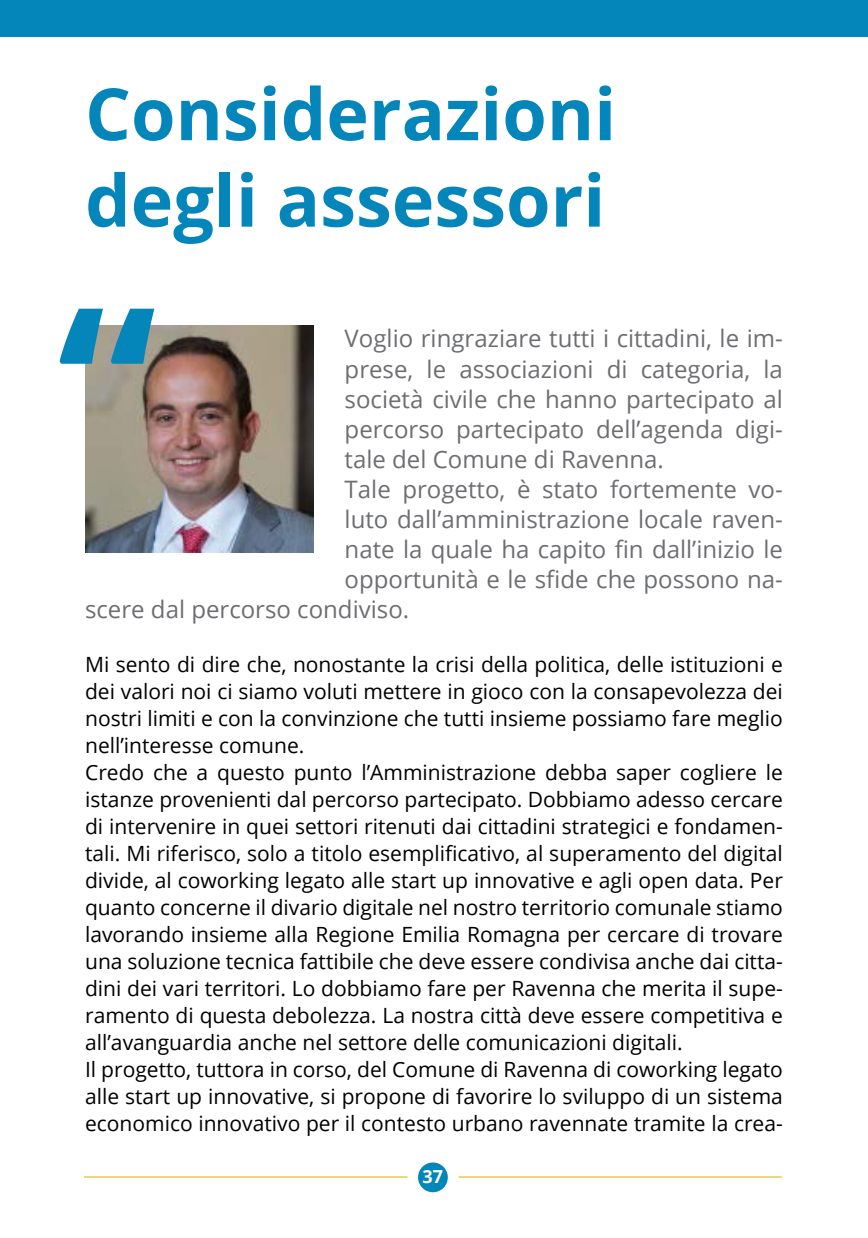
<style>
.page{position:relative;width:868px;height:1238px;background:#fff}
.page>*{position:absolute;margin:0;border:0;box-sizing:border-box;transform-origin:0 0}
.Heading_1{font:700 72px/86.4px "Open Sans";color:#0486ba}
.t1{font:24px/30px "Open Sans";color:#6d6e71;text-align:justify}
.t2{font:21px/27px "Open Sans";color:#000;text-align:justify}
.t3{font:700 18px "Open Sans";color:#fff}
</style>
<div class="page">
<img style="left:85px;top:325px;width:228px;height:227px">
<svg style="left:60px;top:309px;width:94px;height:55px"></svg>
<div style="left:418px;top:1162px;width:30px;height:30px;background:#0486ba;border-radius:50%"></div>
<div style="left:0;top:0;width:867px;height:36px;background:#0486ba"></div>
<hr style="left:84px;top:1176px;width:323px;height:1px;background:#dfae00">
<hr style="left:458px;top:1176px;width:323px;height:1px;background:#dfae00">
<p class="Heading_1" style="left:85px;top:69px;width:532px">Considerazioni degli assessori</p>
<p class="t1" style="left:344px;top:323px;width:439px">Voglio ringraziare tutti i cittadini, le im&shy;prese, le associazioni di categoria, la società civile che hanno partecipato al percorso partecipato dell’agenda digi&shy;tale del Comune di Ravenna.</p>
<p class="t1" style="left:344px;top:473px;width:439px">Tale progetto, è stato fortemente vo-</p>
<p class="t1" style="left:344px;top:503px;width:439px">luto dall’amministrazione locale raven-</p>
<p class="t1" style="left:344px;top:533px;width:439px">nate la quale ha capito fin dall’inizio le</p>
<p class="t1" style="left:344px;top:563px;width:439px">opportunità e le sfide che possono na-</p>
<p class="t1" style="left:85px;top:593px;width:325px">scere dal percorso condiviso.</p>
<p class="t2" style="left:85px;top:650px;width:699px">Mi sento di dire che, nonostante la crisi della politica, delle istituzioni e dei valori noi ci siamo voluti mettere in gioco con la consapevolezza dei nostri limiti e con la convinzione che tutti insieme possiamo fare meglio nell’interesse comune.</p>
<p class="t2" style="left:85px;top:758px;width:699px">Credo che a questo punto l’Amministrazione debba saper cogliere le istanze provenienti dal percorso partecipato. Dobbiamo adesso cercare di intervenire in quei settori ritenuti dai cittadini strategici e fondamen&shy;tali. Mi riferisco, solo a titolo esemplificativo, al superamento del digital divide, al coworking legato alle start up innovative e agli open data. Per quanto concerne il divario digitale nel nostro territorio comunale stiamo lavorando insieme alla Regione Emilia Romagna per cercare di trovare una soluzione tecnica fattibile che deve essere condivisa anche dai citta&shy;dini dei vari territori. Lo dobbiamo fare per Ravenna che merita il supe&shy;ramento di questa debolezza. La nostra città deve essere competitiva e all’avanguardia anche nel settore delle comunicazioni digitali.</p>
<p class="t2" style="left:85px;top:1055px;width:699px">Il progetto, tuttora in corso, del Comune di Ravenna di coworking legato alle start up innovative, si propone di favorire lo sviluppo di un sistema economico innovativo per il contesto urbano ravennate tramite la crea-</p>
<p class="t3" style="left:422px;top:1163px;width:22px">37</p>
</div>
